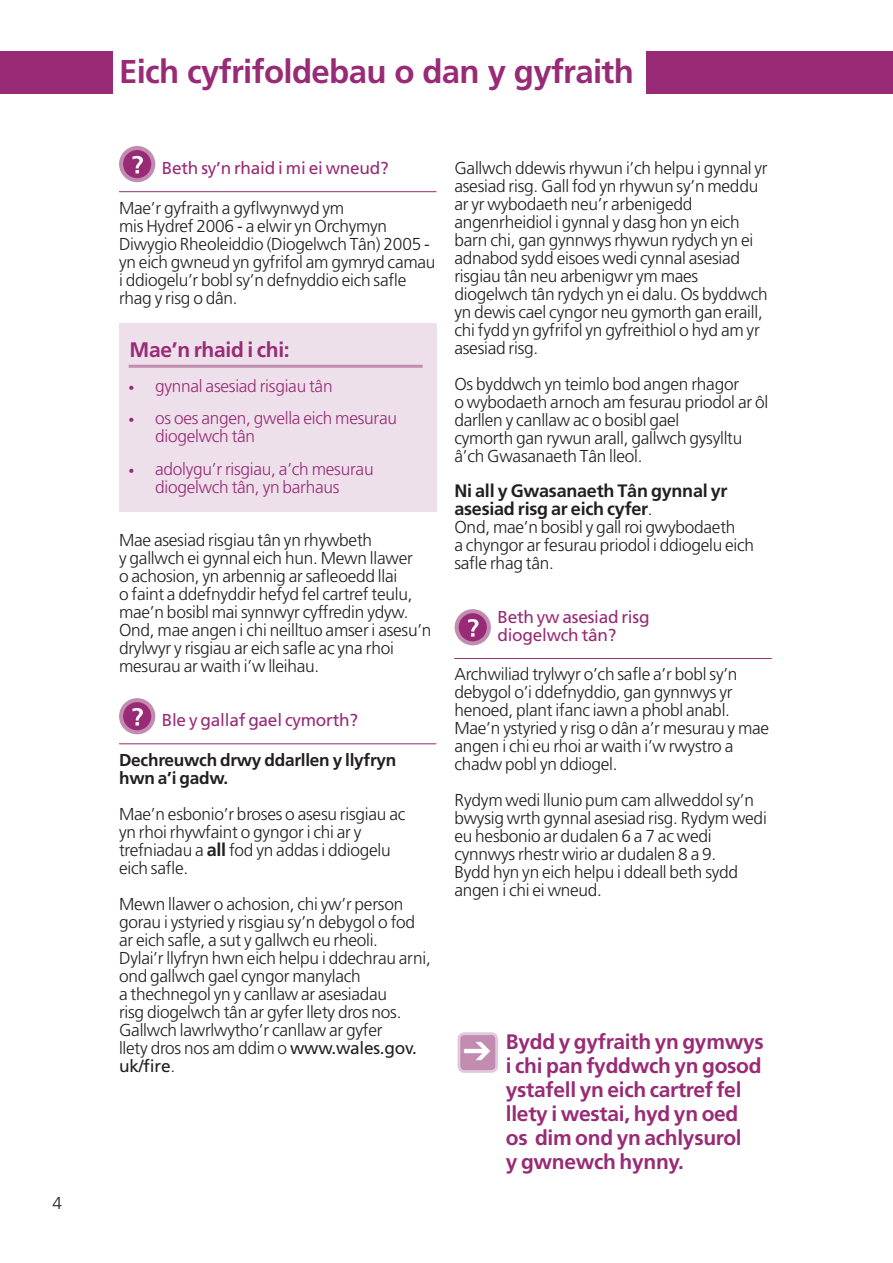
<style>
.page{position:relative;width:893px;height:1263px;background:#fff}
.page>*{position:absolute;margin:0;border:0;box-sizing:border-box;transform-origin:0 0}
.t1{font:700 33px "Frutiger";letter-spacing:-.02em;color:#992b76}
.t2{font:700 21px/24px "Frutiger";letter-spacing:-.015em;color:#992b76}
.t3{font:700 18px/18px "Frutiger";letter-spacing:-.015em;color:#231f20}
.t4{font:300 17.25px/18px "Frutiger";letter-spacing:-.015em;color:#231f20}
.t5{font:300 17.25px/18px "Frutiger";letter-spacing:-.015em;color:#992b76}
.t6{font:17.25px/18px "Frutiger";letter-spacing:-.015em;color:#992b76}
.t7{font:700 17.25px/18px "Frutiger";letter-spacing:-.015em;color:#231f20}
.s1{font-size:12px}
.s2{font-weight:700;font-size:18px}
.s3{font-weight:400}
.s4{font-weight:300;font-size:17.25px}
</style>
<div class="page">
<div style="left:119px;top:323px;width:317px;height:189px;background:#ede0eb"></div>
<hr style="left:119px;top:191px;width:317px;height:1px;background:#992b76">
<hr style="left:119px;top:743px;width:317px;height:1px;background:#992b76">
<hr style="left:454px;top:658px;width:318px;height:1px;background:#992b76">
<div style="left:0;top:51px;width:112px;height:43px;background:#992b76"></div>
<div style="left:647px;top:51px;width:246px;height:43px;background:#992b76"></div>
<svg style="left:121px;top:148px;width:32px;height:32px"></svg>
<div style="left:119px;top:146px;width:36px;height:36px;border:4px solid #c28bb0;border-radius:50%"></div>
<svg style="left:132px;top:156px;width:11px;height:17px"></svg>
<svg style="left:121px;top:700px;width:32px;height:32px"></svg>
<div style="left:119px;top:698px;width:36px;height:36px;border:4px solid #c28bb0;border-radius:50%"></div>
<svg style="left:132px;top:708px;width:11px;height:17px"></svg>
<svg style="left:457px;top:611px;width:32px;height:32px"></svg>
<div style="left:455px;top:609px;width:36px;height:36px;border:4px solid #c28bb0;border-radius:50%"></div>
<svg style="left:468px;top:619px;width:10px;height:18px"></svg>
<hr style="left:129px;top:365px;width:294px;height:3px;background:#c28bb0">
<div style="left:459px;top:1034px;width:38px;height:37px;background:#c28bb0;border-radius:5px"></div>
<div style="left:458px;top:1032px;width:40px;height:41px;border:3px solid #e0c9db;border-radius:5px"></div>
<p class="t4" style="left:53px;top:1194px;width:11px">4</p>
<h1 class="t1" style="left:119px;top:52px;width:516px">Eich cyfrifoldebau o dan y gyfraith</h1>
<p class="t6" style="left:162px;top:159px;width:228px">Beth sy’n rhaid i mi ei wneud?</p>
<p class="t4" style="left:119px;top:199px;width:318px">Mae’r gyfraith a gyflwynwyd ym<br>mis Hydref 2006 - a elwir yn Orchymyn Diwygio Rheoleiddio (Diogelwch Tân) 2005 - yn eich gwneud yn gyfrifol am gymryd camau i ddiogelu’r bobl sy’n defnyddio eich safle rhag y risg o dân.</p>
<p class="t2" style="left:130px;top:337px;width:162px">Mae’n rhaid i chi:</p>
<p class="t5" style="left:128px;top:377px;width:206px"><span class="s1">•</span> gynnal asesiad risgiau tân</p>
<p class="t5" style="left:155px;top:410px;width:244px;text-indent:-27px"><span class="s1">•</span> os oes angen, gwella eich mesurau diogelwch tân</p>
<p class="t5" style="left:128px;top:461px;width:247px;text-align:center"><span class="s1">•</span> adolygu’r risgiau, a’ch mesurau diogelwch tân, yn barhaus</p>
<p class="t4" style="left:119px;top:532px;width:314px">Mae asesiad risgiau tân yn rhywbeth<br>y gallwch ei gynnal eich hun. Mewn llawer<br>o achosion, yn arbennig ar safleoedd llai<br>o faint a ddefnyddir hefyd fel cartref teulu, mae’n bosibl mai synnwyr cyffredin ydyw.<br>Ond, mae angen i chi neilltuo amser i asesu’n drylwyr y risgiau ar eich safle ac yna rhoi mesurau ar waith i’w lleihau.</p>
<p class="t6" style="left:162px;top:711px;width:198px">Ble y gallaf gael cymorth?</p>
<p class="t7" style="left:119px;top:751px;width:279px">Dechreuwch drwy ddarllen y llyfryn hwn a’i gadw.</p>
<p class="t4" style="left:119px;top:805px;width:288px">Mae’n esbonio’r broses o asesu risgiau ac yn rhoi rhywfaint o gyngor i chi ar y trefniadau a <span class="s2">all</span> fod yn addas i ddiogelu eich safle.</p>
<p class="t4" style="left:119px;top:895px;width:313px">Mewn llawer o achosion, chi yw’r person gorau i ystyried y risgiau sy’n debygol o fod ar eich safle, a sut y gallwch eu rheoli.<br>Dylai’r llyfryn hwn eich helpu i ddechrau arni, ond gallwch gael cyngor manylach<br>a thechnegol yn y canllaw ar asesiadau<br>risg diogelwch tân ar gyfer llety dros nos.<br>Gallwch lawrlwytho’r canllaw ar gyfer<br>llety dros nos am ddim o <span class="s3">www.wales.gov. uk/fire</span>.</p>
<p class="t4" style="left:454px;top:159px;width:315px">Gallwch ddewis rhywun i’ch helpu i gynnal yr asesiad risg. Gall fod yn rhywun sy’n meddu ar yr wybodaeth neu’r arbenigedd angenrheidiol i gynnal y dasg hon yn eich barn chi, gan gynnwys rhywun rydych yn ei adnabod sydd eisoes wedi cynnal asesiad risgiau tân neu arbenigwr ym maes diogelwch tân rydych yn ei dalu. Os byddwch yn dewis cael cyngor neu gymorth gan eraill, chi fydd yn gyfrifol yn gyfreithiol o hyd am yr asesiad risg.</p>
<p class="t4" style="left:454px;top:375px;width:315px">Os byddwch yn teimlo bod angen rhagor<br>o wybodaeth arnoch am fesurau priodol ar ôl darllen y canllaw ac o bosibl gael<br>cymorth gan rywun arall, gallwch gysylltu â’ch Gwasanaeth Tân lleol.</p>
<p class="t3" style="left:454px;top:482px;width:275px">Ni all y Gwasanaeth Tân gynnal yr asesiad risg ar eich cyfer<span class="s4">.</span></p>
<p class="t4" style="left:454px;top:518px;width:301px">Ond, mae’n bosibl y gall roi gwybodaeth<br>a chyngor ar fesurau priodol i ddiogelu eich safle rhag tân.</p>
<p class="t6" style="left:497px;top:608px;width:154px">Beth yw asesiad risg diogelwch tân?</p>
<p class="t4" style="left:454px;top:666px;width:316px">Archwiliad trylwyr o’ch safle a’r bobl sy’n debygol o’i ddefnyddio, gan gynnwys yr henoed, plant ifanc iawn a phobl anabl.<br>Mae’n ystyried y risg o dân a’r mesurau y mae angen i chi eu rhoi ar waith i’w rwystro a chadw pobl yn ddiogel.</p>
<p class="t4" style="left:454px;top:792px;width:314px">Rydym wedi llunio pum cam allweddol sy’n bwysig wrth gynnal asesiad risg. Rydym wedi eu hesbonio ar dudalen 6 a 7 ac wedi cynnwys rhestr wirio ar dudalen 8 a 9.<br>Bydd hyn yn eich helpu i ddeall beth sydd angen i chi ei wneud.</p>
<p class="t2" style="left:506px;top:1029px;width:259px">Bydd y gyfraith yn gymwys i chi pan fyddwch yn gosod ystafell yn eich cartref fel llety i westai, hyd yn oed os dim ond yn achlysurol<br>y gwnewch hynny.</p>
</div>
